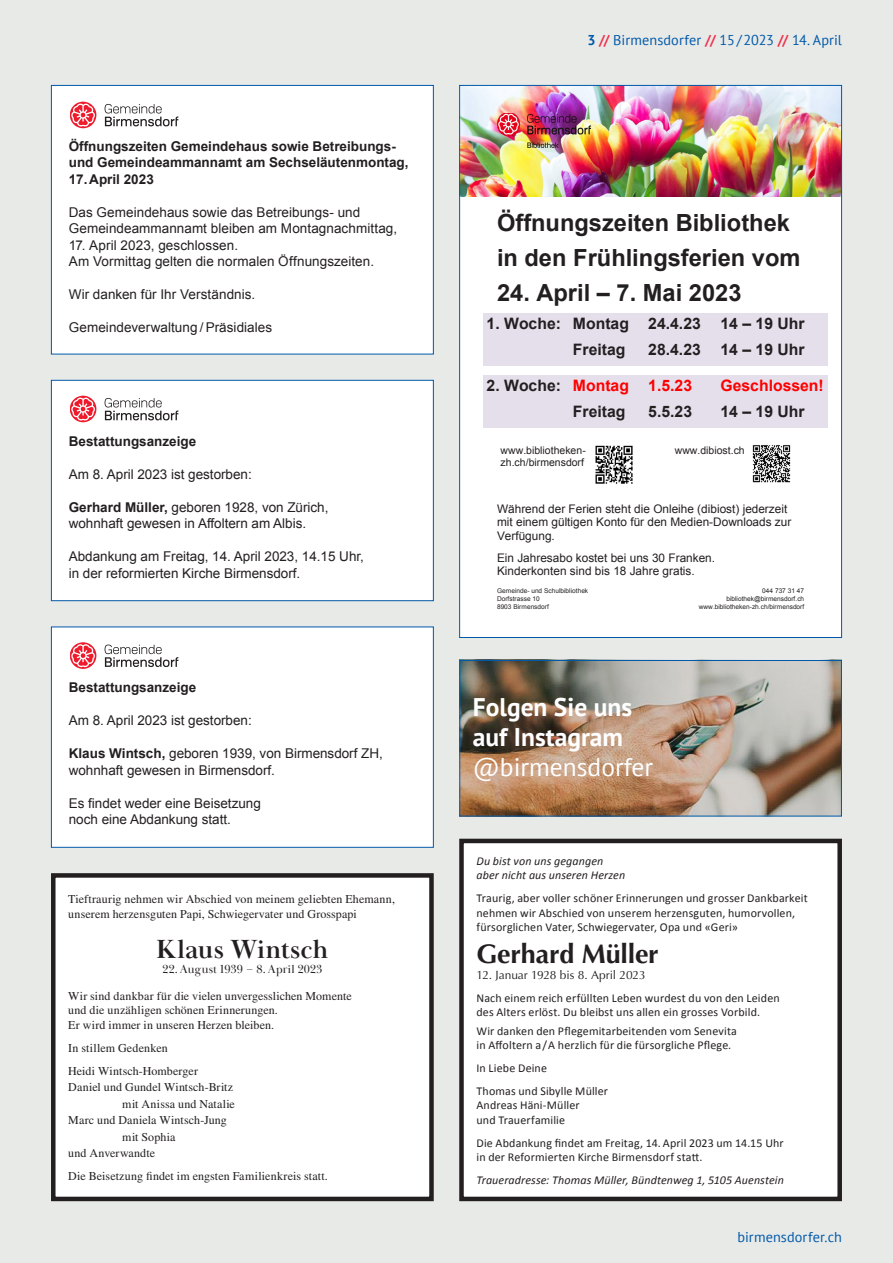
<style>
.page{position:relative;width:893px;height:1263px;background:#e8eae8}
.page>*{position:absolute;margin:0;border:0;box-sizing:border-box;transform-origin:0 0}
.t1{font:700 27px "Optima";letter-spacing:-.01em;color:#231f20}
.t2{font:700 27px "Baskerville Display PT";letter-spacing:-.005em;color:#231f20}
.t3{font:700 25.5px/30px "PT Sans";color:#fff}
.t4{font:25.5px "PT Sans";color:#fff}
.t5{font:700 23.7px/35.1px "Arial";color:#231f20}
.t6{font:700 15.75px/26px "Arial";color:#231f20;text-align:right}
.t7{font:700 15.75px "Arial";color:#f00}
.t8{font:14.25px "PT Sans";letter-spacing:.005em;color:#0159a9}
.t9{font:13.5px/16.5px "Arial";color:#231f20}
.t10{font:700 13.5px/16.5px "Arial";color:#231f20}
.t11{font:12px/14.4px "Calibri";letter-spacing:.01em;color:#231f20}
.t12{font:12px/14.4px "STIX General";letter-spacing:.005em;color:#231f20}
.t13{font:italic 12px/14.4px "Calibri";letter-spacing:.01em;color:#231f20}
.t14{font:12px "Optima";letter-spacing:-.01em;color:#231f20}
.t15{font:12px "Baskerville Display PT";letter-spacing:.015em;color:#231f20}
.t16{font:11.85px/13.6px "Arial";color:#231f20}
.t17{font:10.5px/12px "Arial";color:#231f20}
.t18{font:6.6px "Arial";color:#231f20}
.s1{font-weight:700}
.s2{font-weight:700;color:#ee2f4c}
.s3{color:#f00}
</style>
<div class="page">
<div style="left:51px;top:380px;width:382px;height:221px;background:#fff"></div>
<div style="left:51px;top:380px;width:383px;height:221px;border:1px solid #0159a9"></div>
<svg style="left:70px;top:396px;width:26px;height:26px"></svg>
<svg style="left:105px;top:398px;width:73px;height:22px"></svg>
<svg style="left:71px;top:398px;width:24px;height:23px"></svg>
<div style="left:51px;top:85px;width:382px;height:269px;background:#fff"></div>
<div style="left:51px;top:85px;width:383px;height:269px;border:1px solid #0159a9"></div>
<svg style="left:70px;top:102px;width:26px;height:26px"></svg>
<svg style="left:105px;top:104px;width:73px;height:22px"></svg>
<svg style="left:71px;top:104px;width:24px;height:23px"></svg>
<div style="left:51px;top:627px;width:382px;height:220px;background:#fff"></div>
<div style="left:51px;top:626px;width:383px;height:222px;border:1px solid #0159a9"></div>
<svg style="left:70px;top:642px;width:26px;height:27px"></svg>
<svg style="left:105px;top:645px;width:73px;height:22px"></svg>
<svg style="left:71px;top:644px;width:24px;height:23px"></svg>
<div style="left:461px;top:841px;width:379px;height:358px;background:#fff"></div>
<div style="left:459px;top:839px;width:383px;height:362px;border:4px solid #231f20"></div>
<div style="left:53px;top:875px;width:378px;height:324px;background:#fff"></div>
<div style="left:51px;top:873px;width:383px;height:328px;border:4px solid #231f20"></div>
<div style="left:460px;top:85px;width:382px;height:552px;background:#fff"></div>
<img style="left:461px;top:87px;width:379px;height:109px">
<img style="left:497px;top:113px;width:93px;height:34px">
<div style="left:483px;top:314px;width:86px;height:52px;background:#e5dfec"></div>
<div style="left:569px;top:314px;width:76px;height:52px;background:#e5dfec"></div>
<div style="left:645px;top:314px;width:72px;height:52px;background:#e5dfec"></div>
<div style="left:717px;top:314px;width:110px;height:52px;background:#e5dfec"></div>
<div style="left:483px;top:376px;width:86px;height:52px;background:#e5dfec"></div>
<div style="left:569px;top:376px;width:76px;height:52px;background:#e5dfec"></div>
<div style="left:645px;top:376px;width:72px;height:52px;background:#e5dfec"></div>
<div style="left:717px;top:376px;width:110px;height:52px;background:#e5dfec"></div>
<img style="left:595px;top:445px;width:38px;height:39px">
<img style="left:752px;top:445px;width:39px;height:38px">
<img style="left:461px;top:662px;width:379px;height:153px">
<div style="left:459px;top:660px;width:383px;height:157px;border:1px solid #0159a9"></div>
<p class="t10" style="left:69px;top:138px;width:341px">Öffnungszeiten Gemeindehaus sowie Betreibungs&shy;und Gemeindeammannamt am Sechseläutenmontag,<br>17.April 2023</p>
<p class="t9" style="left:69px;top:204px;width:330px">Das Gemeindehaus sowie das Betreibungs- und<br>Gemeindeammannamt bleiben am Montagnachmittag,</p>
<p class="t9" style="left:69px;top:237px;width:307px">17. April 2023, geschlossen.<br>Am Vormittag gelten die normalen Öffnungszeiten.</p>
<p class="t9" style="left:69px;top:287px;width:188px">Wir danken für Ihr Verständnis.</p>
<p class="t9" style="left:69px;top:320px;width:205px">Gemeindeverwaltung / Präsidiales</p>
<p class="t10" style="left:69px;top:433px;width:129px">Bestattungsanzeige</p>
<p class="t9" style="left:69px;top:466px;width:185px">Am 8. April 2023 ist gestorben:</p>
<p class="t9" style="left:69px;top:499px;width:261px"><span class="s1">Gerhard Müller,</span> geboren 1928, von Zürich, wohnhaft gewesen in Affoltern am Albis.</p>
<p class="t9" style="left:69px;top:548px;width:297px">Abdankung am Freitag, 14. April 2023, 14.15 Uhr, in der reformierten Kirche Birmensdorf.</p>
<p class="t10" style="left:69px;top:680px;width:129px">Bestattungsanzeige</p>
<p class="t9" style="left:69px;top:712px;width:185px">Am 8. April 2023 ist gestorben:</p>
<p class="t9" style="left:69px;top:745px;width:316px"><span class="s1">Klaus Wintsch,</span> geboren 1939, von Birmensdorf ZH, wohnhaft gewesen in Birmensdorf.</p>
<p class="t9" style="left:69px;top:795px;width:194px">Es findet weder eine Beisetzung noch eine Abdankung statt.</p>
<p class="t12" style="left:68px;top:892px;width:328px">Tieftraurig nehmen wir Abschied von meinem geliebten Ehemann, unserem herzensguten Papi, Schwiegervater und Grosspapi</p>
<h1 class="t2" style="left:156px;top:933px;width:174px">Klaus Wintsch</h1>
<p class="t15" style="left:163px;top:962px;width:161px">22. August 1939 – 8. April 2023</p>
<p class="t12" style="left:68px;top:989px;width:285px">Wir sind dankbar für die vielen unvergesslichen Momente und die unzähligen schönen Erinnerungen.<br>Er wird immer in unseren Herzen bleiben.</p>
<p class="t12" style="left:68px;top:1037px;width:131px;line-height:23px">In stillem Gedenken<br>Heidi Wintsch-Homberger</p>
<p class="t12" style="left:68px;top:1080px;width:166px">Daniel und Gundel Wintsch-Britz</p>
<p class="t12" style="left:122px;top:1097px;width:114px">mit Anissa und Natalie</p>
<p class="t12" style="left:68px;top:1113px;width:160px">Marc und Daniela Wintsch-Jung</p>
<p class="t12" style="left:122px;top:1130px;width:55px">mit Sophia</p>
<p class="t12" style="left:68px;top:1146px;width:88px">und Anverwandte</p>
<p class="t12" style="left:68px;top:1169px;width:261px">Die Beisetzung findet im engsten Familienkreis statt.</p>
<p class="t8" style="left:587px;top:31px;width:256px"><span class="s1">3</span> <span class="s2">//</span> Birmensdorfer <span class="s2">//</span> 15/2023 <span class="s2">//</span> 14. April</p>
<h3 class="t5" style="left:497px;top:206px;width:305px">Öffnungszeiten Bibliothek in den Frühlingsferien vom</h3>
<h3 class="t5" style="left:497px;top:276px;width:246px">24. April – 7. Mai 2023</h3>
<p class="t6" style="left:487px;top:311px;width:144px">1. Woche: Montag<br>Freitag</p>
<p class="t6" style="left:648px;top:311px;width:54px;text-align:left">24.4.23<br>28.4.23</p>
<p class="t6" style="left:720px;top:311px;width:86px;text-align:left">14 – 19 Uhr<br>14 – 19 Uhr</p>
<p class="t6" style="left:487px;top:373px;width:144px">2. Woche: <span class="s3">Montag<br></span>Freitag</p>
<p class="t7" style="left:648px;top:375px;width:45px">1.5.23</p>
<p class="t7" style="left:720px;top:375px;width:105px">Geschlossen!</p>
<p class="t6" style="left:720px;top:399px;width:86px">14 – 19 Uhr</p>
<p class="t6" style="left:648px;top:399px;width:45px">5.5.23</p>
<p class="t17" style="left:501px;top:444px;width:87px">www.bibliotheken&shy;zh.ch/birmensdorf</p>
<p class="t17" style="left:675px;top:444px;width:71px">www.dibiost.ch</p>
<p class="t16" style="left:497px;top:502px;width:296px">Während der Ferien steht die Onleihe (dibiost) jederzeit mit einem gültigen Konto für den Medien-Downloads zur<br>Verfügung.</p>
<p class="t16" style="left:497px;top:551px;width:220px">Ein Jahresabo kostet bei uns 30 Franken.<br>Kinderkonten sind bis 18 Jahre gratis.</p>
<p class="t18" style="left:497px;top:587px;width:93px">Gemeinde- und Schulbibliothek</p>
<p class="t18" style="left:762px;top:587px;width:43px">044 737 31 47</p>
<p class="t18" style="left:497px;top:594px;width:44px">Dorfstrasse 10</p>
<p class="t18" style="left:726px;top:594px;width:79px">bibliothek@birmensdorf.ch</p>
<p class="t18" style="left:497px;top:602px;width:53px">8903 Birmensdorf</p>
<p class="t18" style="left:699px;top:602px;width:107px">www.bibliotheken-zh.ch/birmensdorf</p>
<h2 class="t3" style="left:473px;top:691px;width:161px">Folgen Sie uns auf Instagram</h2>
<h2 class="t4" style="left:473px;top:750px;width:182px">@birmensdorfer</h2>
<p class="t13" style="left:476px;top:853px;width:150px">Du bist von uns gegangen aber nicht aus unseren Herzen</p>
<p class="t11" style="left:476px;top:891px;width:333px">Traurig, aber voller schöner Erinnerungen und grosser Dankbarkeit nehmen wir Abschied von unserem herzensguten, humorvollen, fürsorglichen Vater, Schwiegervater, Opa und «Geri»</p>
<h1 class="t1" style="left:476px;top:938px;width:184px">Gerhard Müller</h1>
<p class="t14" style="left:476px;top:968px;width:171px">12. Januar 1928 bis 8. April 2023</p>
<p class="t11" style="left:476px;top:990px;width:305px">Nach einem reich erfüllten Leben wurdest du von den Leiden des Alters erlöst. Du bleibst uns allen ein grosses Vorbild.</p>
<p class="t11" style="left:476px;top:1023px;width:262px">Wir danken den Pflegemitarbeitenden vom Senevita in Affoltern a/A herzlich für die fürsorgliche Pflege.</p>
<p class="t11" style="left:476px;top:1056px;width:133px;line-height:23px">In Liebe Deine<br>Thomas und Sibylle Müller</p>
<p class="t11" style="left:476px;top:1098px;width:105px">Andreas Häni-Müller und Trauerfamilie</p>
<p class="t11" style="left:476px;top:1135px;width:309px">Die Abdankung findet am Freitag, 14. April 2023 um 14.15 Uhr in der Reformierten Kirche Birmensdorf statt.</p>
<p class="t13" style="left:476px;top:1172px;width:309px">Traueradresse: Thomas Müller, Bündtenweg 1, 5105 Auenstein</p>
<p class="t8" style="left:737px;top:1227px;width:106px">birmensdorfer.ch</p>
</div>
